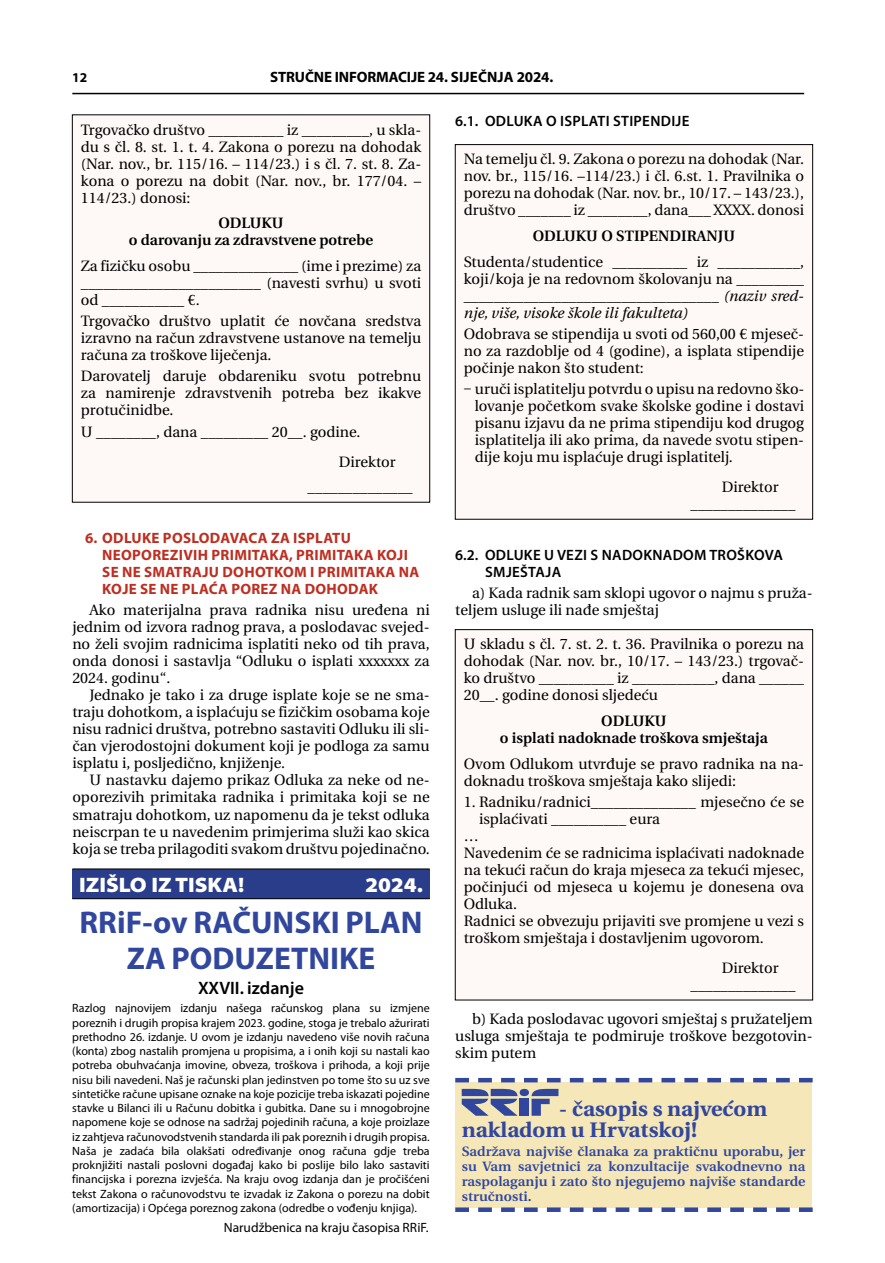
<style>
.page{position:relative;width:885px;height:1263px;background:#fff}
.page>*{position:absolute;margin:0;border:0;box-sizing:border-box;transform-origin:0 0}
.t1{font:700 31.5px/36px "Myriad Pro";color:#31479d;text-align:center}
.t2{font:700 21px/21px "Utopia";color:#31479d;scale:1.05 1}
.t3{font:900 semi-expanded 21px "Myriad Pro";color:#fff}
.t4{font:600 18px "Myriad Pro";color:#000}
.okvir_2{font:15px/17.1px "Utopia";color:#000;text-align:justify}
.Tekst_glavni{font:15px/17px "Utopia";color:#000;text-align:justify}
.t5{font:700 15px/17px "Myriad Pro";letter-spacing:.02em;color:#be2e21}
.okvir_2-2{font:15px "Utopia";color:#000}
._1_1__podnaslov{font:600 15px/17px "Myriad Pro";letter-spacing:.02em;color:#000}
.t6{font:700 15px "Myriad Pro";letter-spacing:-.01em;color:#000}
.t7{font:13.5px/15px "Utopia";color:#31479d;text-align:justify;scale:1.05 1}
.t8{font:13.5px "Myriad Pro";color:#000}
.t9{font:700 13.5px "Myriad Pro";color:#000}
.t10{font:12px/14.2px "Myriad Pro";color:#000;text-align:justify}
.s1{font-style:italic}
.s2{font-family:"Myriad Pro";font-stretch:condensed}
.s3{font-weight:400}
</style>
<div class="page">
<div style="left:72px;top:115px;width:357px;height:387px;background:#fef9f6"></div>
<div style="left:72px;top:114px;width:358px;height:389px;border:1px solid #000"></div>
<div style="left:455px;top:145px;width:357px;height:374px;background:#fef9f6"></div>
<div style="left:455px;top:144px;width:358px;height:376px;border:1px solid #000"></div>
<div style="left:455px;top:630px;width:357px;height:370px;background:#fef9f6"></div>
<div style="left:455px;top:629px;width:358px;height:371px;border:1px solid #000"></div>
<div style="left:72px;top:869px;width:357px;height:30px;background:#2a3d8a"></div>
<hr style="left:72px;top:868px;width:357px;height:1px;background:#000">
<hr style="left:72px;top:898px;width:357px;height:1px;background:#000">
<div style="left:455px;top:1082px;width:356px;height:125px;background:#f5e7b8"></div>
<div style="left:519px;top:1089px;width:10px;height:7px;background:#31479d;border-radius:50%"></div>
<div style="left:519px;top:1099px;width:10px;height:17px;background:#31479d"></div>
<svg style="left:461px;top:1089px;width:56px;height:27px"></svg>
<svg style="left:531px;top:1089px;width:27px;height:27px"></svg>
<svg style="left:455px;top:1078px;width:357px;height:4px"></svg>
<svg style="left:455px;top:1207px;width:357px;height:5px"></svg>
<hr style="left:72px;top:93px;width:732px;height:1px;background:#000">
<p class="t9" style="left:72px;top:69px;width:16px">12</p>
<p class="t6" style="left:270px;top:67px;width:183px">STRUČNE INFORMACIJE 24. SIJEČNJA</p>
<p class="t6" style="left:516px;top:67px;width:38px">2024.</p>
<p class="okvir_2" style="left:81px;top:121px;width:342px">Trgovačko društvo __________ iz _________, u skla&shy;du s čl. 8. st. 1. t. 4. Zakona o porezu na dohodak (Nar. nov., br. 115/16. – 114/23.) i s čl. 7. st. 8. Za&shy;kona o porezu na dobit (Nar. nov., br. 177/04. – 114/23.) donosi:</p>
<p class="okvir_2-2" style="left:218px;top:215px;width:67px">ODLUKU</p>
<p class="okvir_2-2" style="left:129px;top:232px;width:245px">o darovanju za zdravstvene potrebe</p>
<p class="okvir_2" style="left:81px;top:257px;width:342px">Za fizičku osobu ______________ (ime i prezime) za ________________________ (navesti svrhu) u svoti od ___________ €.</p>
<p class="okvir_2" style="left:81px;top:313px;width:342px">Trgovačko društvo uplatit će novčana sredstva izravno na račun zdravstvene ustanove na temelju računa za troškove liječenja.</p>
<p class="okvir_2" style="left:81px;top:368px;width:342px">Darovatelj daruje obdareniku svotu potrebnu za namirenje zdravstvenih potreba bez ikakve protučinidbe.</p>
<p class="okvir_2" style="left:81px;top:423px;width:281px">U ________, dana _________ 20__. godine.</p>
<p class="okvir_2" style="left:339px;top:453px;width:58px">Direktor</p>
<p class="okvir_2" style="left:307px;top:479px;width:106px">______________</p>
<p class="t5" style="left:102px;top:529px;width:318px;text-indent:-17px">6. ODLUKE POSLODAVACA ZA ISPLATU NEOPOREZIVIH PRIMITAKA, PRIMITAKA KOJI SE NE SMATRAJU DOHOTKOM I PRIMITAKA NA KOJE SE NE PLAĆA POREZ NA DOHODAK</p>
<p class="Tekst_glavni" style="left:72px;top:602px;width:359px;text-indent:17px">Ako materijalna prava radnika nisu uređena ni jednim od izvora radnog prava, a poslodavac svejed&shy;no želi svojim radnicima isplatiti neko od tih prava, onda donosi i sastavlja “Odluku o isplati xxxxxxx za 2024. godinu“.</p>
<p class="Tekst_glavni" style="left:72px;top:687px;width:359px;text-indent:17px">Jednako je tako i za druge isplate koje se ne sma&shy;traju dohotkom, a isplaćuju se fizičkim osobama koje nisu radnici društva, potrebno sastaviti Odluku ili sli&shy;čan vjerodostojni dokument koji je podloga za samu isplatu i, posljedično, knjiženje.</p>
<p class="Tekst_glavni" style="left:72px;top:772px;width:359px;text-indent:17px">U nastavku dajemo prikaz Odluka za neke od ne&shy;oporezivih primitaka radnika i primitaka koji se ne smatraju dohotkom, uz napomenu da je tekst odluka neiscrpan te u navedenim primjerima služi kao skica koja se treba prilagoditi svakom društvu pojedinačno.</p>
<p class="t3" style="left:79px;top:870px;width:167px">IZIŠLO IZ TISKA!</p>
<p class="t3" style="left:365px;top:870px;width:59px">2024.</p>
<p class="t1" style="left:80px;top:903px;width:344px">RRIF-OV RAČUNSKI PLAN<br>ZA PODUZETNIKE</p>
<p class="t4" style="left:198px;top:977px;width:107px">XXVII. izdanje</p>
<p class="t10" style="left:72px;top:1001px;width:359px">Razlog najnovijem izdanju našega računskog plana su izmjene poreznih i drugih propisa krajem 2023. godine, stoga je trebalo ažurirati prethodno 26. izdanje. U ovom je izdanju navedeno više novih računa (konta) zbog nastalih promjena u propisima, a i onih koji su nastali kao potreba obuhvaćanja imovine, obveza, troškova i prihoda, a koji prije nisu bili navedeni. Naš je računski plan jedinstven po tome što su uz sve sintetičke račune upisane oznake na koje pozicije treba iskazati pojedine stavke u Bilanci ili u Računu dobitka i gubitka. Dane su i mnogobrojne napomene koje se odnose na sadržaj pojedinih računa, a koje proizlaze iz zahtjeva računovodstvenih standarda ili pak poreznih i drugih propisa.<br>Naša je zadaća bila olakšati određivanje onog računa gdje treba proknjižiti nastali poslovni događaj kako bi poslije bilo lako sastaviti financijska i porezna izvješća. Na kraju ovog izdanja dan je pročišćeni tekst Zakona o računovodstvu te izvadak iz Zakona o porezu na dobit (amortizacija) i Općega poreznog zakona (odredbe o vođenju knjiga).</p>
<p class="t8" style="left:224px;top:1219px;width:205px">Narudžbenica na kraju časopisa RRiF.</p>
<p class="_1_1__podnaslov" style="left:455px;top:112px;width:236px">6.1. ODLUKA O ISPLATI STIPENDIJE</p>
<p class="okvir_2" style="left:463px;top:151px;width:342px">Na temelju čl. 9. Zakona o porezu na dohodak (Nar. nov. br., 115/16. –114/23.) i čl. 6.st. 1. Pravilnika o porezu na dohodak (Nar. nov. br., 10/17. – 143/23.), društvo _______ iz ________, dana___ XXXX. donosi</p>
<p class="okvir_2-2" style="left:532px;top:227px;width:204px">ODLUKU O STIPENDIRANJU</p>
<p class="okvir_2" style="left:463px;top:253px;width:342px">Studenta/studentice __________ iz ___________, koji/koja je na redovnom školovanju na _________ __________________________________ <span class="s1">(naziv sred&shy;nje, više, visoke škole ili fakulteta)</span></p>
<p class="okvir_2" style="left:463px;top:325px;width:342px">Odobrava se stipendija u svoti od 560,00 € mjeseč&shy;no za razdoblje od 4 (godine), a isplata stipendije počinje nakon što student:</p>
<p class="okvir_2" style="left:474px;top:381px;width:331px;text-indent:-11px"><span class="s2">–</span> uruči isplatitelju potvrdu o upisu na redovno ško&shy;lovanje početkom svake školske godine i dostavi pisanu izjavu da ne prima stipendiju kod drugog isplatitelja ili ako prima, da navede svotu stipen&shy;dije koju mu isplaćuje drugi isplatitelj.</p>
<p class="okvir_2" style="left:721px;top:479px;width:58px">Direktor</p>
<p class="okvir_2" style="left:690px;top:496px;width:106px">______________</p>
<p class="_1_1__podnaslov" style="left:485px;top:546px;width:299px;text-indent:-30px">6.2. ODLUKE U VEZI S NADOKNADOM TROŠKOVA<br>SMJEŠTAJA</p>
<p class="Tekst_glavni" style="left:455px;top:585px;width:359px;text-indent:17px">a) Kada radnik sam sklopi ugovor o najmu s pruža&shy;teljem usluge ili nađe smještaj</p>
<p class="okvir_2" style="left:463px;top:636px;width:342px">U skladu s čl. 7. st. 2. t. 36. Pravilnika o porezu na dohodak (Nar. nov. br., 10/17. – 143/23.) trgovač&shy;ko društvo __________ iz ___________, dana ______ 20__. godine donosi sljedeću</p>
<p class="okvir_2-2" style="left:601px;top:712px;width:67px">ODLUKU</p>
<p class="okvir_2-2" style="left:500px;top:729px;width:269px">o isplati nadoknade troškova smještaja</p>
<p class="okvir_2" style="left:463px;top:755px;width:342px">Ovom Odlukom utvrđuje se pravo radnika na na&shy;doknadu troškova smještaja kako slijedi:</p>
<p class="okvir_2" style="left:479px;top:793px;width:326px;text-indent:-15px">1. Radniku/radnici______________ mjesečno će se isplaćivati __________ eura</p>
<p class="okvir_2" style="left:463px;top:827px;width:16px">…</p>
<p class="okvir_2" style="left:463px;top:845px;width:342px">Navedenim će se radnicima isplaćivati nadoknade na tekući račun do kraja mjeseca za tekući mjesec, počinjući od mjeseca u kojemu je donesena ova Odluka.</p>
<p class="okvir_2" style="left:463px;top:913px;width:342px">Radnici se obvezuju prijaviti sve promjene u vezi s troškom smještaja i dostavljenim ugovorom.</p>
<p class="okvir_2" style="left:721px;top:959px;width:58px">Direktor</p>
<p class="okvir_2" style="left:690px;top:976px;width:106px">______________</p>
<p class="Tekst_glavni" style="left:455px;top:1011px;width:359px;text-indent:17px">b) Kada poslodavac ugovori smještaj s pružateljem usluga smještaja te podmiruje troškove bezgotovin&shy;skim putem</p>
<p class="t2" style="left:461px;top:1098px;width:292px;text-indent:97px"><span class="s3">-</span> časopis s najvećom nakladom u Hrvatskoj!</p>
<p class="t7" style="left:461px;top:1144px;width:329px">Sadržava najviše članaka za praktičnu uporabu, jer su Vam savjetnici za konzultacije svakodnevno na raspolaganju i zato što njegujemo najviše standarde stručnosti.</p>
</div>
